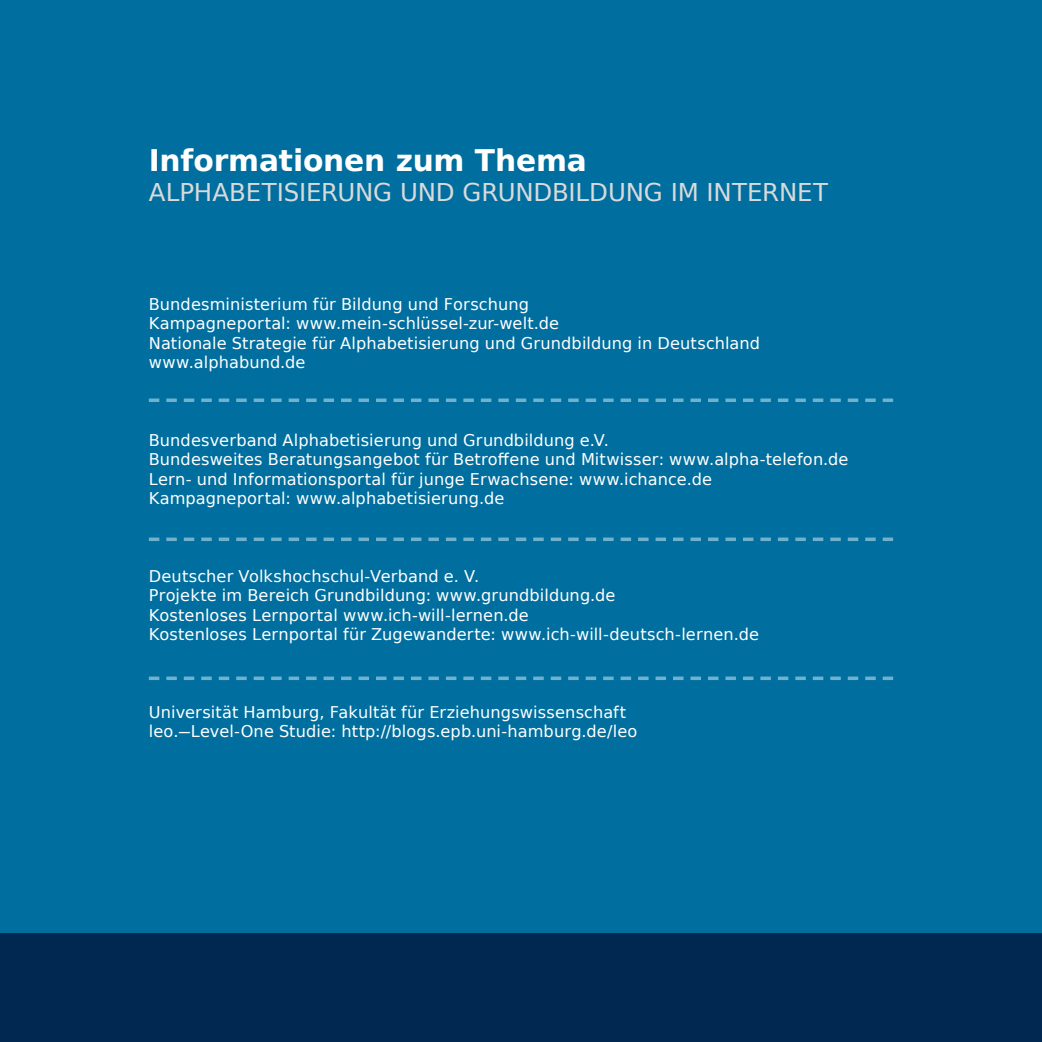
<style>
.page{position:relative;width:1042px;height:1042px;background:#006f9f}
.page>*{position:absolute;margin:0;border:0;box-sizing:border-box;transform-origin:0 0}
.t1{font:700 29.75px "DejaVu Sans";letter-spacing:-.01em;color:#fff}
.t2{font:24.5px "DejaVu Sans";letter-spacing:-.01em;color:#d9dadb}
.t3{font:16.1px/19.4px "DejaVu Sans";letter-spacing:.005em;color:#fff}
</style>
<div class="page">
<svg style="left:149px;top:398px;width:744px;height:4px"></svg>
<svg style="left:149px;top:537px;width:744px;height:4px"></svg>
<svg style="left:149px;top:676px;width:744px;height:4px"></svg>
<div style="left:0;top:933px;width:1042px;height:109px;background:#002851"></div>
<h1 class="t1" style="left:149px;top:136px;width:439px">Informationen zum Thema</h1>
<h2 class="t2" style="left:149px;top:172px;width:681px">ALPHABETISIERUNG UND GRUNDBILDUNG IM INTERNET</h2>
<p class="t3" style="left:149px;top:294px;width:613px">Bundesministerium für Bildung und Forschung<br>Kampagneportal: www.mein-schlüssel-zur-welt.de<br>Nationale Strategie für Alphabetisierung und Grundbildung in Deutschland www.alphabund.de</p>
<p class="t3" style="left:149px;top:430px;width:701px">Bundesverband Alphabetisierung und Grundbildung e.V.<br>Bundesweites Beratungsangebot für Betroffene und Mitwisser: www.alpha-telefon.de Lern- und Informationsportal für junge Erwachsene: www.ichance.de Kampagneportal: www.alphabetisierung.de</p>
<p class="t3" style="left:149px;top:566px;width:612px">Deutscher Volkshochschul-Verband e. V.<br>Projekte im Bereich Grundbildung: www.grundbildung.de<br>Kostenloses Lernportal www.ich-will-lernen.de<br>Kostenloses Lernportal für Zugewanderte: www.ich-will-deutsch-lernen.de</p>
<p class="t3" style="left:149px;top:702px;width:490px">Universität Hamburg, Fakultät für Erziehungswissenschaft leo.—Level-One Studie: http://blogs.epb.uni-hamburg.de/leo</p>
</div>
